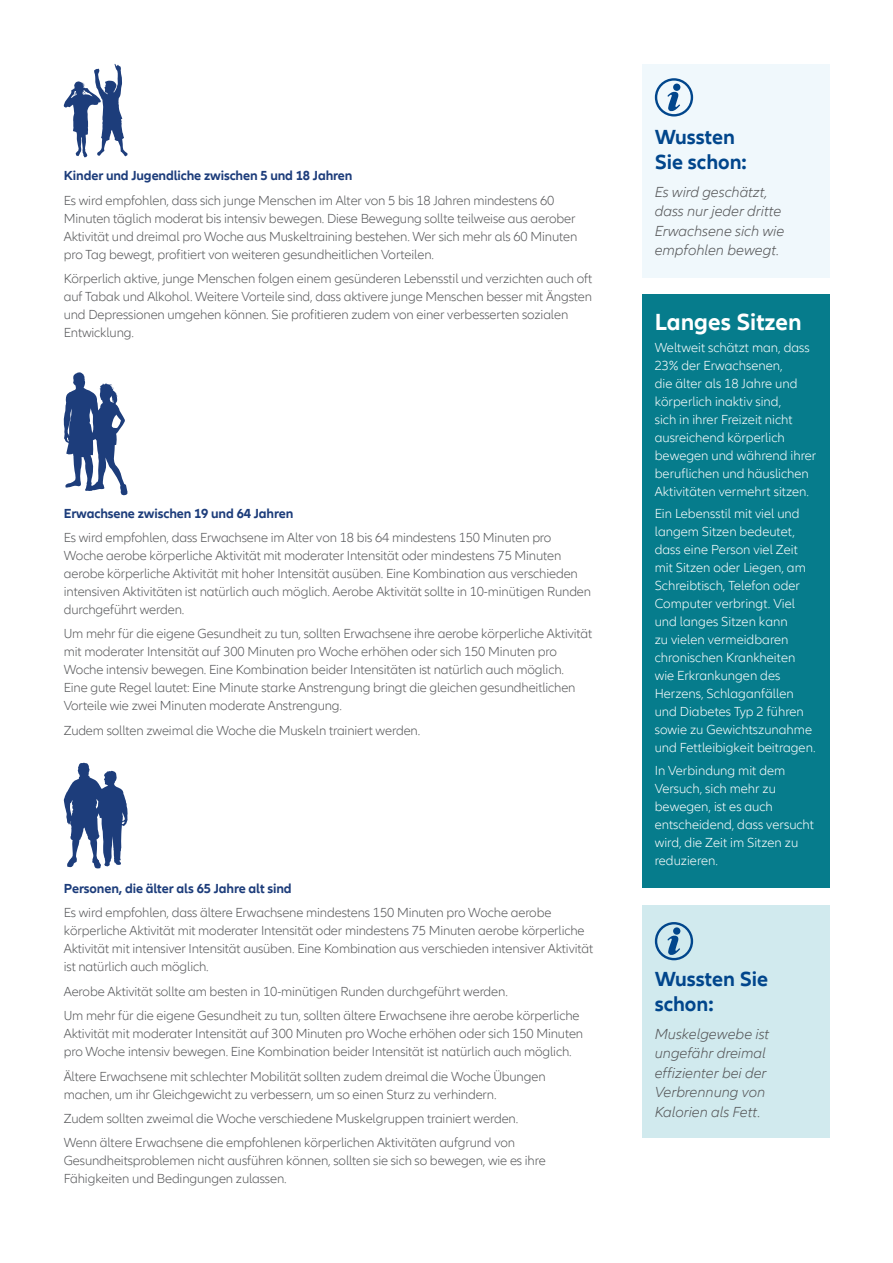
<style>
.page{position:relative;width:893px;height:1263px;background:#fff}
.page>*{position:absolute;margin:0;border:0;box-sizing:border-box;transform-origin:0 0}
.t1{font:700 24px "Allianz Neo";color:#fff}
.t2{font:700 21px/25.2px "Allianz Neo";color:#01468c}
.t3{font:italic 300 15px/19.5px "Allianz Neo";color:#57585a}
.t4{font:300 13.5px/18px "Allianz Neo";letter-spacing:-.01em;color:#57585a}
.t5{font:300 13.5px/18px "Allianz Neo";color:#fff}
.t6{font:700 13.5px "Allianz Neo";letter-spacing:-.01em;color:#1d3d7b}
</style>
<div class="page">
<div style="left:642px;top:294px;width:187px;height:594px;background:#067c8c"></div>
<svg style="left:63px;top:64px;width:65px;height:94px"></svg>
<svg style="left:63px;top:372px;width:65px;height:124px"></svg>
<svg style="left:64px;top:763px;width:64px;height:105px"></svg>
<div style="left:642px;top:906px;width:187px;height:232px;background:#d1eaee"></div>
<div style="left:642px;top:64px;width:187px;height:213px;background:#f0f8fc"></div>
<svg style="left:655px;top:922px;width:38px;height:38px"></svg>
<svg style="left:655px;top:78px;width:38px;height:38px"></svg>
<p class="t6" style="left:64px;top:168px;width:290px">Kinder und Jugendliche zwischen 5 und 18 Jahren</p>
<p class="t4" style="left:64px;top:192px;width:515px">Es wird empfohlen, dass sich junge Menschen im Alter von 5 bis 18 Jahren mindestens 60<br>Minuten täglich moderat bis intensiv bewegen. Diese Bewegung sollte teilweise aus aerober Aktivität und dreimal pro Woche aus Muskeltraining bestehen. Wer sich mehr als 60 Minuten pro Tag bewegt, profitiert von weiteren gesundheitlichen Vorteilen.</p>
<p class="t4" style="left:64px;top:270px;width:530px">Körperlich aktive, junge Menschen folgen einem gesünderen Lebensstil und verzichten auch oft auf Tabak und Alkohol. Weitere Vorteile sind, dass aktivere junge Menschen besser mit Ängsten und Depressionen umgehen können. Sie profitieren zudem von einer verbesserten sozialen Entwicklung.</p>
<p class="t6" style="left:64px;top:505px;width:231px">Erwachsene zwischen 19 und 64 Jahren</p>
<p class="t4" style="left:64px;top:529px;width:529px">Es wird empfohlen, dass Erwachsene im Alter von 18 bis 64 mindestens 150 Minuten pro Woche aerobe körperliche Aktivität mit moderater Intensität oder mindestens 75 Minuten aerobe körperliche Aktivität mit hoher Intensität ausüben. Eine Kombination aus verschieden intensiven Aktivitäten ist natürlich auch möglich. Aerobe Aktivität sollte in 10-minütigen Runden durchgeführt werden.</p>
<p class="t4" style="left:64px;top:625px;width:530px">Um mehr für die eigene Gesundheit zu tun, sollten Erwachsene ihre aerobe körperliche Aktivität mit moderater Intensität auf 300 Minuten pro Woche erhöhen oder sich 150 Minuten pro Woche intensiv bewegen. Eine Kombination beider Intensitäten ist natürlich auch möglich.<br>Eine gute Regel lautet: Eine Minute starke Anstrengung bringt die gleichen gesundheitlichen Vorteile wie zwei Minuten moderate Anstrengung.</p>
<p class="t4" style="left:64px;top:722px;width:358px">Zudem sollten zweimal die Woche die Muskeln trainiert werden.</p>
<p class="t6" style="left:64px;top:881px;width:229px">Personen, die älter als 65 Jahre alt sind</p>
<p class="t4" style="left:64px;top:904px;width:531px">Es wird empfohlen, dass ältere Erwachsene mindestens 150 Minuten pro Woche aerobe körperliche Aktivität mit moderater Intensität oder mindestens 75 Minuten aerobe körperliche Aktivität mit intensiver Intensität ausüben. Eine Kombination aus verschieden intensiver Aktivität ist natürlich auch möglich.</p>
<p class="t4" style="left:64px;top:979px;width:517px;line-height:24.5px">Aerobe Aktivität sollte am besten in 10-minütigen Runden durchgeführt werden.<br>Um mehr für die eigene Gesundheit zu tun, sollten ältere Erwachsene ihre aerobe körperliche</p>
<p class="t4" style="left:64px;top:1025px;width:521px">Aktivität mit moderater Intensität auf 300 Minuten pro Woche erhöhen oder sich 150 Minuten pro Woche intensiv bewegen. Eine Kombination beider Intensität ist natürlich auch möglich.</p>
<p class="t4" style="left:64px;top:1067px;width:483px">Ältere Erwachsene mit schlechter Mobilität sollten zudem dreimal die Woche Übungen machen, um ihr Gleichgewicht zu verbessern, um so einen Sturz zu verhindern.</p>
<p class="t4" style="left:64px;top:1107px;width:456px;line-height:24.5px">Zudem sollten zweimal die Woche verschiedene Muskelgruppen trainiert werden.<br>Wenn ältere Erwachsene die empfohlenen körperlichen Aktivitäten aufgrund von</p>
<p class="t4" style="left:64px;top:1152px;width:484px">Gesundheitsproblemen nicht ausführen können, sollten sie sich so bewegen, wie es ihre<br>Fähigkeiten und Bedingungen zulassen.</p>
<h2 class="t2" style="left:655px;top:124px;width:94px">Wussten<br>Sie schon:</h2>
<p class="t3" style="left:655px;top:183px;width:131px">Es wird geschätzt, dass nur jeder dritte<br>Erwachsene sich wie empfohlen bewegt.</p>
<h1 class="t1" style="left:655px;top:308px;width:148px">Langes Sitzen</h1>
<p class="t5" style="left:655px;top:339px;width:163px">Weltweit schätzt man, dass<br>23% der Erwachsenen,<br>die älter als 18 Jahre und körperlich inaktiv sind,<br>sich in ihrer Freizeit nicht ausreichend körperlich bewegen und während ihrer beruflichen und häuslichen<br>Aktivitäten vermehrt sitzen.</p>
<p class="t5" style="left:655px;top:505px;width:162px">Ein Lebensstil mit viel und langem Sitzen bedeutet, dass eine Person viel Zeit mit Sitzen oder Liegen, am<br>Schreibtisch, Telefon oder<br>Computer verbringt. Viel und langes Sitzen kann<br>zu vielen vermeidbaren chronischen Krankheiten wie Erkrankungen des<br>Herzens, Schlaganfällen und Diabetes Typ 2 führen sowie zu Gewichtszunahme und Fettleibigkeit beitragen.</p>
<p class="t5" style="left:655px;top:761px;width:161px">In Verbindung mit dem<br>Versuch, sich mehr zu bewegen, ist es auch entscheidend, dass versucht wird, die Zeit im Sitzen zu reduzieren.</p>
<h2 class="t2" style="left:655px;top:966px;width:115px">Wussten Sie schon:</h2>
<p class="t3" style="left:655px;top:1024px;width:116px">Muskelgewebe ist ungefähr dreimal effizienter bei der<br>Verbrennung von<br>Kalorien als Fett.</p>
</div>
